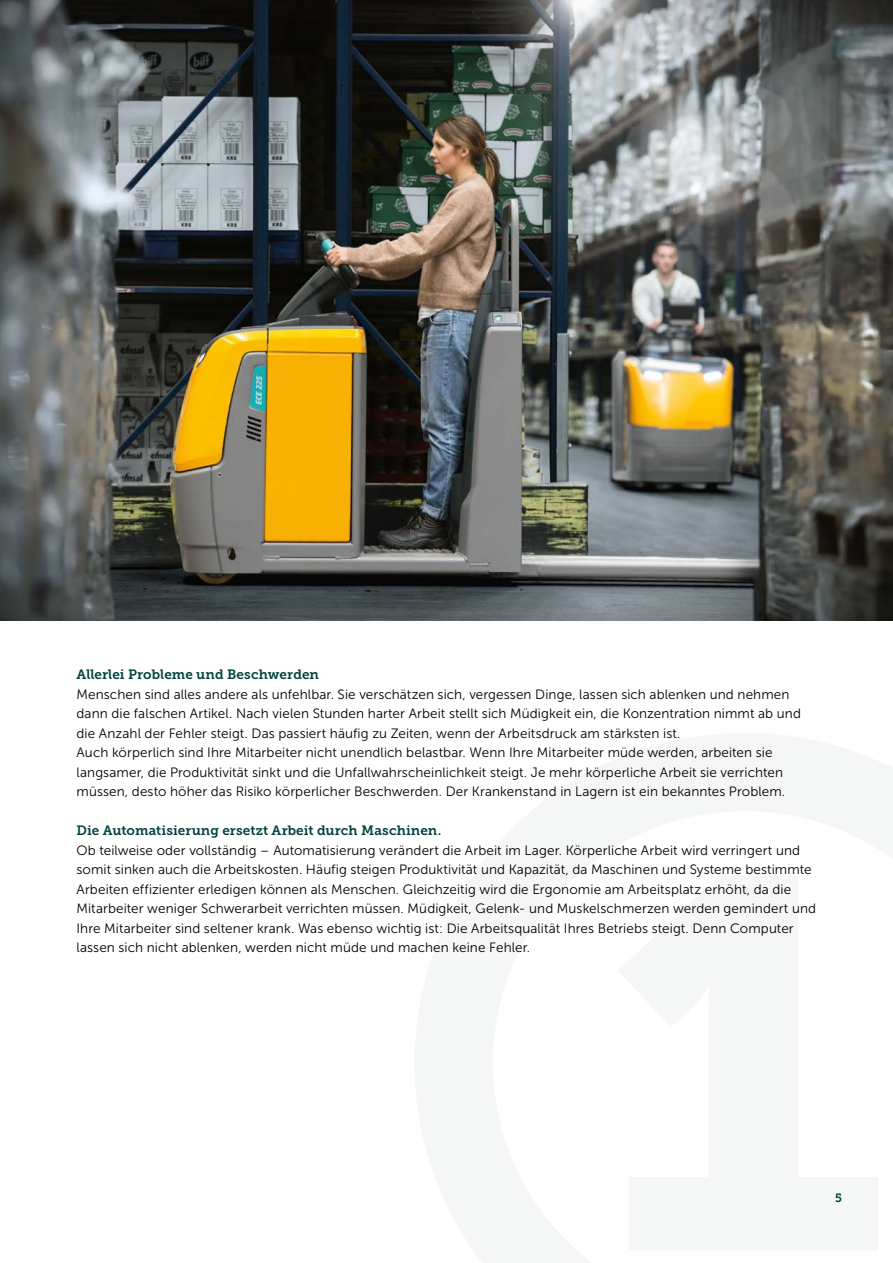
<style>
.page{position:relative;width:893px;height:1263px;background:#fff}
.page>*{position:absolute;margin:0;border:0;box-sizing:border-box;transform-origin:0 0}
.t1{font:13.5px/19.5px "Museo JH Sans 300";letter-spacing:.01em;color:#000}
.t2{font:13.5px "Museo JH Slab 700";letter-spacing:.005em;color:#00443d}
.t3{font:12px "Museo JH Slab 700";color:#00443d}
</style>
<div class="page">
<img style="left:0;top:0;width:893px;height:620px">
<p class="t2" style="left:77px;top:667px;width:244px">Allerlei Probleme und Beschwerden</p>
<p class="t1" style="left:77px;top:685px;width:726px">Menschen sind alles andere als unfehlbar. Sie verschätzen sich, vergessen Dinge, lassen sich ablenken und nehmen dann die falschen Artikel. Nach vielen Stunden harter Arbeit stellt sich Müdigkeit ein, die Konzentration nimmt ab und die Anzahl der Fehler steigt. Das passiert häufig zu Zeiten, wenn der Arbeitsdruck am stärksten ist.<br>Auch körperlich sind Ihre Mitarbeiter nicht unendlich belastbar. Wenn Ihre Mitarbeiter müde werden, arbeiten sie langsamer, die Produktivität sinkt und die Unfallwahrscheinlichkeit steigt. Je mehr körperliche Arbeit sie verrichten müssen, desto höher das Risiko körperlicher Beschwerden. Der Krankenstand in Lagern ist ein bekanntes Problem.</p>
<p class="t2" style="left:77px;top:823px;width:366px">Die Automatisierung ersetzt Arbeit durch Maschinen.</p>
<p class="t1" style="left:77px;top:840px;width:741px">Ob teilweise oder vollständig – Automatisierung verändert die Arbeit im Lager. Körperliche Arbeit wird verringert und somit sinken auch die Arbeitskosten. Häufig steigen Produktivität und Kapazität, da Maschinen und Systeme bestimmte Arbeiten effizienter erledigen können als Menschen. Gleichzeitig wird die Ergonomie am Arbeitsplatz erhöht, da die Mitarbeiter weniger Schwerarbeit verrichten müssen. Müdigkeit, Gelenk- und Muskelschmerzen werden gemindert und Ihre Mitarbeiter sind seltener krank. Was ebenso wichtig ist: Die Arbeitsqualität Ihres Betriebs steigt. Denn Computer lassen sich nicht ablenken, werden nicht müde und machen keine Fehler.</p>
<p class="t3" style="left:835px;top:1191px;width:8px">5</p>
</div>
